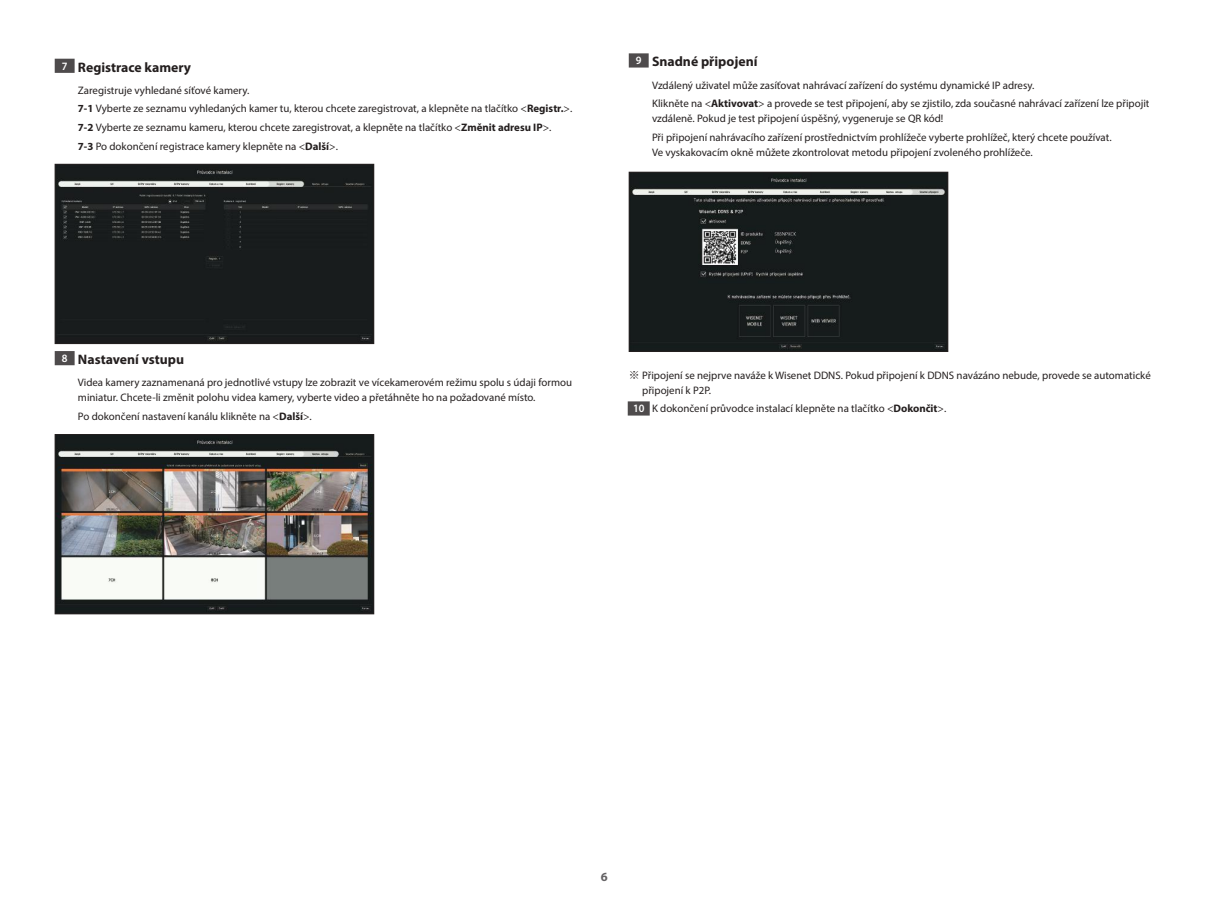
<style>
.page{position:relative;width:1219px;height:911px;background:#fff}
.page>*{position:absolute;margin:0;border:0;box-sizing:border-box;transform-origin:0 0}
.t1{font:700 13.75px "Myriad Pro";color:#241f1f}
.t2{font:700 12.5px "Myriad Pro";color:#656365}
.t3{font:10.88px/18.5px "Myriad Pro";color:#241f1f}
.s1{font-weight:700}
.s2{font-family:"Noto Sans CJ Kkr"}
.s3{font-weight:600;font-size:11.25px;color:#fff}
</style>
<div class="page">
<div style="left:629px;top:53px;width:20px;height:15px;background:#4e4b4c"></div>
<img style="left:631px;top:174px;width:315px;height:176px">
<div style="left:629px;top:172px;width:319px;height:180px;border:1px solid #241f1f"></div>
<img style="left:631px;top:196px;width:316px;height:143px">
<div style="left:628px;top:401px;width:22px;height:14px;background:#4e4b4c"></div>
<div style="left:55px;top:59px;width:20px;height:14px;background:#4e4b4c"></div>
<img style="left:57px;top:166px;width:315px;height:176px">
<div style="left:55px;top:164px;width:319px;height:180px;border:1px solid #241f1f"></div>
<div style="left:55px;top:351px;width:20px;height:14px;background:#4e4b4c"></div>
<img style="left:57px;top:436px;width:315px;height:176px">
<div style="left:55px;top:434px;width:319px;height:180px;border:1px solid #241f1f"></div>
<p class="t1" style="left:62px;top:58px;width:131px"><sup>7</sup> Registrace kamery</p>
<p class="t3" style="left:78px;top:81px;width:496px">Zaregistruje vyhledané síťové kamery.<br><span class="s1">7-1</span> Vyberte ze seznamu vyhledaných kamer tu, kterou chcete zaregistrovat, a klepněte na tlačítko &lt;<span class="s1">Registr.</span>&gt;.<br><span class="s1">7-2</span> Vyberte ze seznamu kameru, kterou chcete zaregistrovat, a klepněte na tlačítko &lt;<span class="s1">Změnit adresu IP</span>&gt;.<br><span class="s1">7-3</span> Po dokončení registrace kamery klepněte na &lt;<span class="s1">Další</span>&gt;.</p>
<p class="t1" style="left:636px;top:53px;width:123px"><sup>9</sup> Snadné připojení</p>
<p class="t3" style="left:652px;top:75px;width:499px">Vzdálený uživatel může zasíťovat nahrávací zařízení do systému dynamické IP adresy.<br>Klikněte na &lt;<span class="s1">Aktivovat</span>&gt; a provede se test připojení, aby se zjistilo, zda současné nahrávací zařízení lze připojit</p>
<p class="t3" style="left:652px;top:109px;width:461px">vzdáleně. Pokud je test připojení úspěšný, vygeneruje se QR kód!<br>Při připojení nahrávacího zařízení prostřednictvím prohlížeče vyberte prohlížeč, který chcete používat.</p>
<p class="t3" style="left:652px;top:143px;width:382px">Ve vyskakovacím okně můžete zkontrolovat metodu připojení zvoleného prohlížeče.</p>
<p class="t1" style="left:62px;top:350px;width:124px"><sup>8</sup> Nastavení vstupu</p>
<p class="t3" style="left:78px;top:375px;width:496px;line-height:15px">Videa kamery zaznamenaná pro jednotlivé vstupy lze zobrazit ve vícekamerovém režimu spolu s údaji formou miniatur. Chcete-li změnit polohu videa kamery, vyberte video a přetáhněte ho na požadované místo.</p>
<p class="t3" style="left:78px;top:407px;width:235px">Po dokončení nastavení kanálu klikněte na &lt;<span class="s1">Další</span>&gt;.</p>
<p class="t3" style="left:642px;top:368px;width:510px;line-height:15px;text-indent:-13px"><span class="s2">※</span> Připojení se nejprve naváže k Wisenet DDNS. Pokud připojení k DDNS navázáno nebude, provede se automatické připojení k P2P.</p>
<p class="t3" style="left:633px;top:399px;width:315px"><span class="s3">10</span> K dokončení průvodce instalací klepněte na tlačítko &lt;<span class="s1">Dokončit</span>&gt;.</p>
<p class="t2" style="left:601px;top:869px;width:8px">6</p>
</div>
